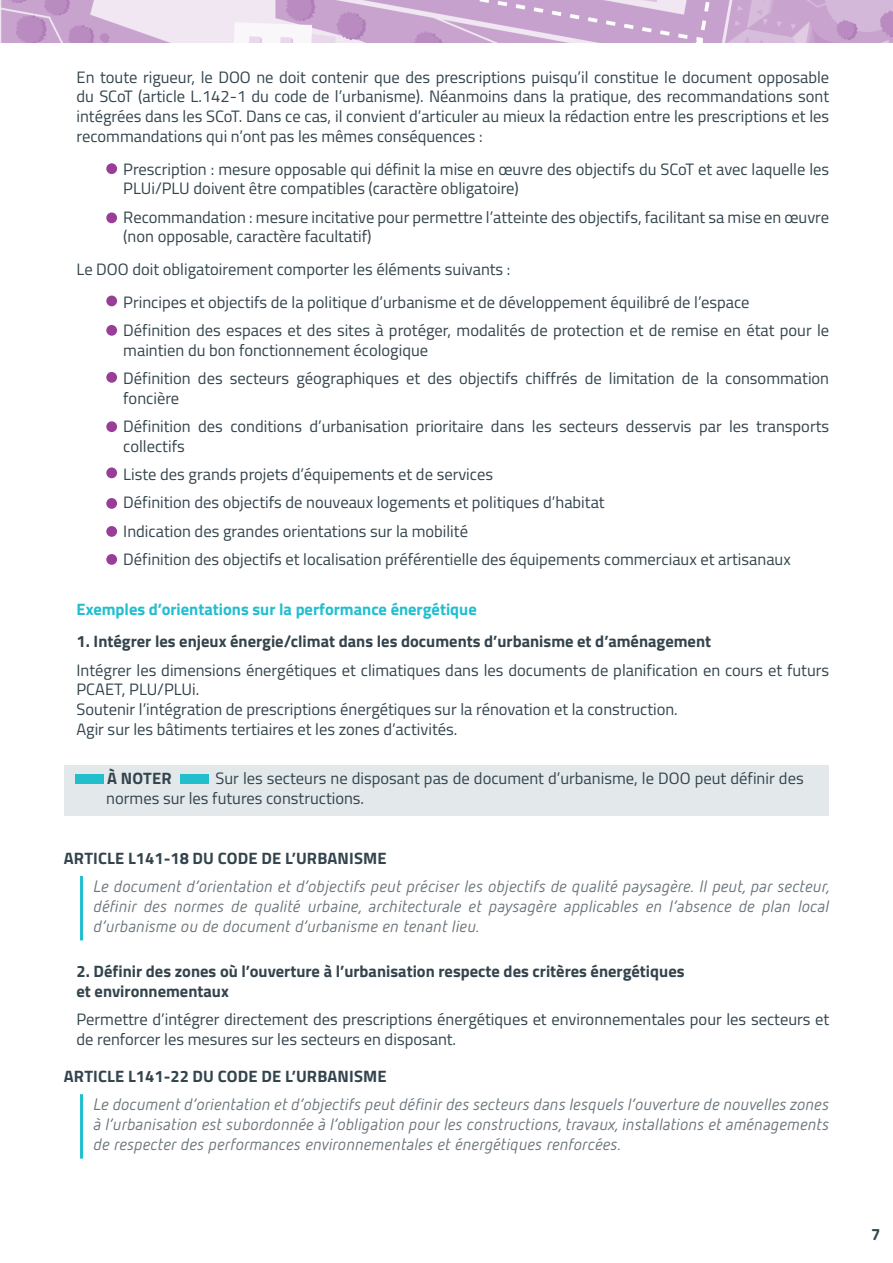
<style>
.page{position:relative;width:893px;height:1263px;background:#fff}
.page>*{position:absolute;margin:0;border:0;box-sizing:border-box;transform-origin:0 0}
.t1{font:16.5px/19.8px "Titillium";color:#33444d}
.t2{font:italic 16.5px/19.8px "Netto OT";color:#697379;text-align:justify}
.t3{font:700 16.5px "Titillium";color:#33444d}
.t4{font:700 16.5px "Titillium";color:#21bece}
</style>
<div class="page">
<img style="left:1px;top:0;width:892px;height:43px">
<div style="left:106px;top:163px;width:11px;height:11px;background:#983e97;border-radius:50%"></div>
<div style="left:106px;top:212px;width:11px;height:11px;background:#983e97;border-radius:50%"></div>
<div style="left:106px;top:296px;width:11px;height:10px;background:#983e97;border-radius:50%"></div>
<div style="left:106px;top:325px;width:11px;height:11px;background:#983e97;border-radius:50%"></div>
<div style="left:106px;top:372px;width:11px;height:11px;background:#983e97;border-radius:50%"></div>
<div style="left:106px;top:421px;width:11px;height:11px;background:#983e97;border-radius:50%"></div>
<div style="left:106px;top:467px;width:11px;height:11px;background:#983e97;border-radius:50%"></div>
<div style="left:106px;top:498px;width:11px;height:11px;background:#983e97;border-radius:50%"></div>
<div style="left:106px;top:526px;width:11px;height:11px;background:#983e97;border-radius:50%"></div>
<div style="left:106px;top:554px;width:11px;height:11px;background:#983e97;border-radius:50%"></div>
<hr style="left:80px;top:876px;width:3px;height:64px;background:#21bece">
<hr style="left:80px;top:1094px;width:3px;height:64px;background:#21bece">
<div style="left:64px;top:765px;width:764px;height:51px;background:#e3e8eb"></div>
<div style="left:75px;top:774px;width:28px;height:9px;background:#21bece"></div>
<div style="left:180px;top:774px;width:29px;height:9px;background:#21bece"></div>
<img style="left:0;top:0;width:1px;height:43px">
<p class="t1" style="left:77px;top:66px;width:754px;text-align:justify">En toute rigueur, le DOO ne doit contenir que des prescriptions puisqu’il constitue le document opposable du SCoT (article L.142-1 du code de l’urbanisme). Néanmoins dans la pratique, des recommandations sont intégrées dans les SCoT. Dans ce cas, il convient d’articuler au mieux la rédaction entre les prescriptions et les recommandations qui n’ont pas les mêmes conséquences :</p>
<p class="t1" style="left:123px;top:158px;width:707px">Prescription : mesure opposable qui définit la mise en œuvre des objectifs du SCoT et avec laquelle les<br>PLUi/PLU doivent être compatibles (caractère obligatoire)</p>
<p class="t1" style="left:123px;top:206px;width:707px">Recommandation : mesure incitative pour permettre l’atteinte des objectifs, facilitant sa mise en œuvre (non opposable, caractère facultatif)</p>
<p class="t1" style="left:77px;top:258px;width:435px">Le DOO doit obligatoirement comporter les éléments suivants :</p>
<p class="t1" style="left:123px;top:291px;width:628px">Principes et objectifs de la politique d’urbanisme et de développement équilibré de l’espace</p>
<p class="t1" style="left:123px;top:319px;width:707px">Définition des espaces et des sites à protéger, modalités de protection et de remise en état pour le maintien du bon fonctionnement écologique</p>
<p class="t1" style="left:123px;top:367px;width:707px">Définition des secteurs géographiques et des objectifs chiffrés de limitation de la consommation foncière</p>
<p class="t1" style="left:123px;top:416px;width:707px">Définition des conditions d’urbanisation prioritaire dans les secteurs desservis par les transports collectifs</p>
<p class="t1" style="left:123px;top:464px;width:371px">Liste des grands projets d’équipements et de services</p>
<p class="t1" style="left:123px;top:492px;width:483px">Définition des objectifs de nouveaux logements et politiques d’habitat</p>
<p class="t1" style="left:123px;top:520px;width:346px">Indication des grandes orientations sur la mobilité</p>
<p class="t1" style="left:123px;top:549px;width:669px">Définition des objectifs et localisation préférentielle des équipements commerciaux et artisanaux</p>
<p class="t4" style="left:77px;top:596px;width:402px">Exemples d’orientations sur la performance énergétique</p>
<p class="t3" style="left:77px;top:629px;width:636px">1. Intégrer les enjeux énergie/climat dans les documents d’urbanisme et d’aménagement</p>
<p class="t1" style="left:77px;top:659px;width:754px">Intégrer les dimensions énergétiques et climatiques dans les documents de planification en cours et futurs<br>PCAET, PLU/PLUi.</p>
<p class="t1" style="left:77px;top:699px;width:603px">Soutenir l’intégration de prescriptions énergétiques sur la rénovation et la construction.</p>
<p class="t1" style="left:77px;top:718px;width:382px">Agir sur les bâtiments tertiaires et les zones d’activités.</p>
<p class="t3" style="left:107px;top:766px;width:66px">À NOTER</p>
<p class="t1" style="left:106px;top:768px;width:699px;text-indent:109px">Sur les secteurs ne disposant pas de document d’urbanisme, le DOO peut définir des normes sur les futures constructions.</p>
<p class="t3" style="left:64px;top:845px;width:324px">ARTICLE L141-18 DU CODE DE L’URBANISME</p>
<p class="t2" style="left:94px;top:876px;width:738px">Le document d’orientation et d’objectifs peut préciser les objectifs de qualité paysagère. Il peut, par secteur, définir des normes de qualité urbaine, architecturale et paysagère applicables en l’absence de plan local d’urbanisme ou de document d’urbanisme en tenant lieu.</p>
<p class="t3" style="left:77px;top:959px;width:609px">2. Définir des zones où l’ouverture à l’urbanisation respecte des critères énergétiques</p>
<p class="t3" style="left:77px;top:979px;width:154px">et environnementaux</p>
<p class="t1" style="left:77px;top:1009px;width:754px">Permettre d’intégrer directement des prescriptions énergétiques et environnementales pour les secteurs et de renforcer les mesures sur les secteurs en disposant.</p>
<p class="t3" style="left:64px;top:1064px;width:324px">ARTICLE L141-22 DU CODE DE L’URBANISME</p>
<p class="t2" style="left:94px;top:1094px;width:737px">Le document d’orientation et d’objectifs peut définir des secteurs dans lesquels l’ouverture de nouvelles zones à l’urbanisation est subordonnée à l’obligation pour les constructions, travaux, installations et aménagements de respecter des performances environnementales et énergétiques renforcées.</p>
<p class="t3" style="left:871px;top:1221px;width:11px">7</p>
</div>
